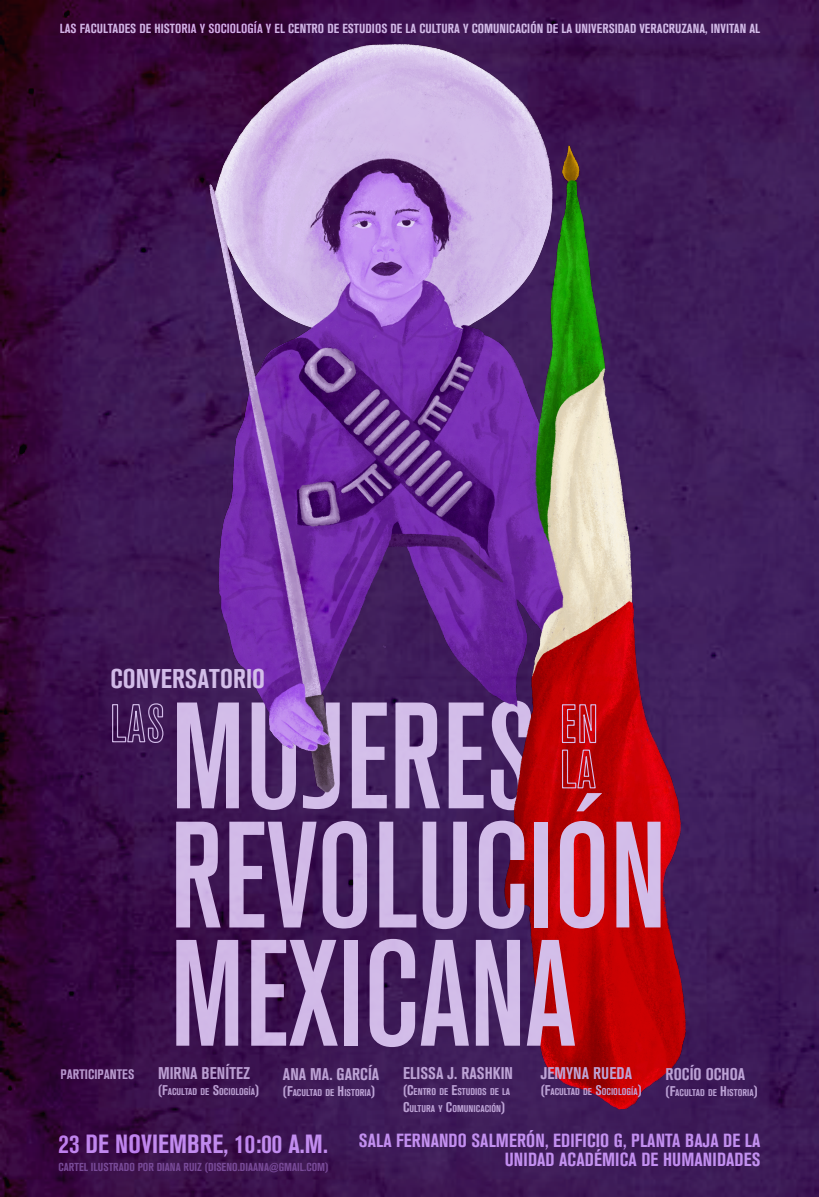
<style>
.page{position:relative;width:819px;height:1197px;background:#fff}
.page>*{position:absolute;margin:0;border:0;box-sizing:border-box;transform-origin:0 0}
.t1{font:500 condensed 149.8px/118.7px "Akzidenz Grotesk BQ";color:#d5c3ec}
.t2{font:700 condensed 26.86px "Akzidenz Grotesk BQ";letter-spacing:.005em;color:#d5c3ec}
.t3{font:700 condensed 18.9px/19.8px "Akzidenz Grotesk BQ";letter-spacing:.01em;color:#c69af2;text-align:right}
.t4{font:700 condensed 16.89px "Akzidenz Grotesk BQ";letter-spacing:.005em;color:#c0abdb}
.t5{font:700 condensed 13.74px "Akzidenz Grotesk BQ";letter-spacing:.005em;color:#c0abdb}
.t6{font:700 condensed 13.12px "Akzidenz Grotesk BQ";letter-spacing:.005em;color:#d5c3ec}
.t7{font:700 condensed 11.46px "Akzidenz Grotesk BQ";letter-spacing:.005em;color:#784a98}
.t8{font:700 condensed 9.8px/16.1px "Akzidenz Grotesk BQ";letter-spacing:.005em;color:#c0abdb}
.s1{font-size:14px}
.s2{font-size:26.16px}
</style>
<div class="page">
<img style="left:0;top:0;width:819px;height:1197px">
<h3 class="t6" style="left:60px;top:21px;width:702px">LAS FACULTADES DE HISTORIA Y SOCIOLOGÍA Y EL CENTRO DE ESTUDIOS DE LA CULTURA Y COMUNICACIÓN DE LA UNIVERSIDAD VERACRUZANA, INVITAN AL</h3>
<h2 class="t2" style="left:110px;top:663px;width:156px">CONVERSATORIO</h2>
<h1 class="t1" style="left:170px;top:696px;width:498px">MUJERES<br>REVOLUCIÓN<br>MEXICANA</h1>
<h3 class="t5" style="left:60px;top:1067px;width:75px">PARTICIPANTES</h3>
<h3 class="t4" style="left:158px;top:1064px;width:94px">MIRNA BENÍTEZ</h3>
<p class="t8" style="left:158px;top:1084px;width:103px"><span class="s1">(F</span>ACULTAD DE <span class="s1">S</span>OCIOLOGÍA<span class="s1">)</span></p>
<h3 class="t4" style="left:283px;top:1065px;width:98px">ANA MA. GARCÍA</h3>
<p class="t8" style="left:283px;top:1085px;width:94px"><span class="s1">(F</span>ACULTAD DE <span class="s1">H</span>ISTORIA<span class="s1">)</span></p>
<h3 class="t4" style="left:666px;top:1065px;width:81px">ROCÍO OCHOA</h3>
<p class="t8" style="left:666px;top:1085px;width:94px"><span class="s1">(F</span>ACULTAD DE <span class="s1">H</span>ISTORIA<span class="s1">)</span></p>
<h3 class="t3" style="left:59px;top:1130px;width:703px"><span class="s2">23 DE NOVIEMBRE, 10:00 A.M.</span> SALA FERNANDO SALMERÓN, EDIFICIO G, PLANTA BAJA DE LA<br>UNIDAD ACADÉMICA DE HUMANIDADES</h3>
<h3 class="t4" style="left:403px;top:1064px;width:111px">ELISSA J. RASHKIN</h3>
<p class="t8" style="left:403px;top:1084px;width:109px"><span class="s1">(C</span>ENTRO DE <span class="s1">E</span>STUDIOS DE LA<br><span class="s1">C</span>ULTURA Y <span class="s1">C</span>OMUNICACIÓN<span class="s1">)</span></p>
<h3 class="t4" style="left:541px;top:1064px;width:93px">JEMYNA RUEDA</h3>
<p class="t8" style="left:541px;top:1084px;width:103px"><span class="s1">(F</span>ACULTAD DE <span class="s1">S</span>OCIOLOGÍA<span class="s1">)</span></p>
<p class="t7" style="left:59px;top:1160px;width:272px">CARTEL ILUSTRADO POR DIANA RUIZ (DISENO.DIAANA@GMAIL.COM)</p>
</div>
